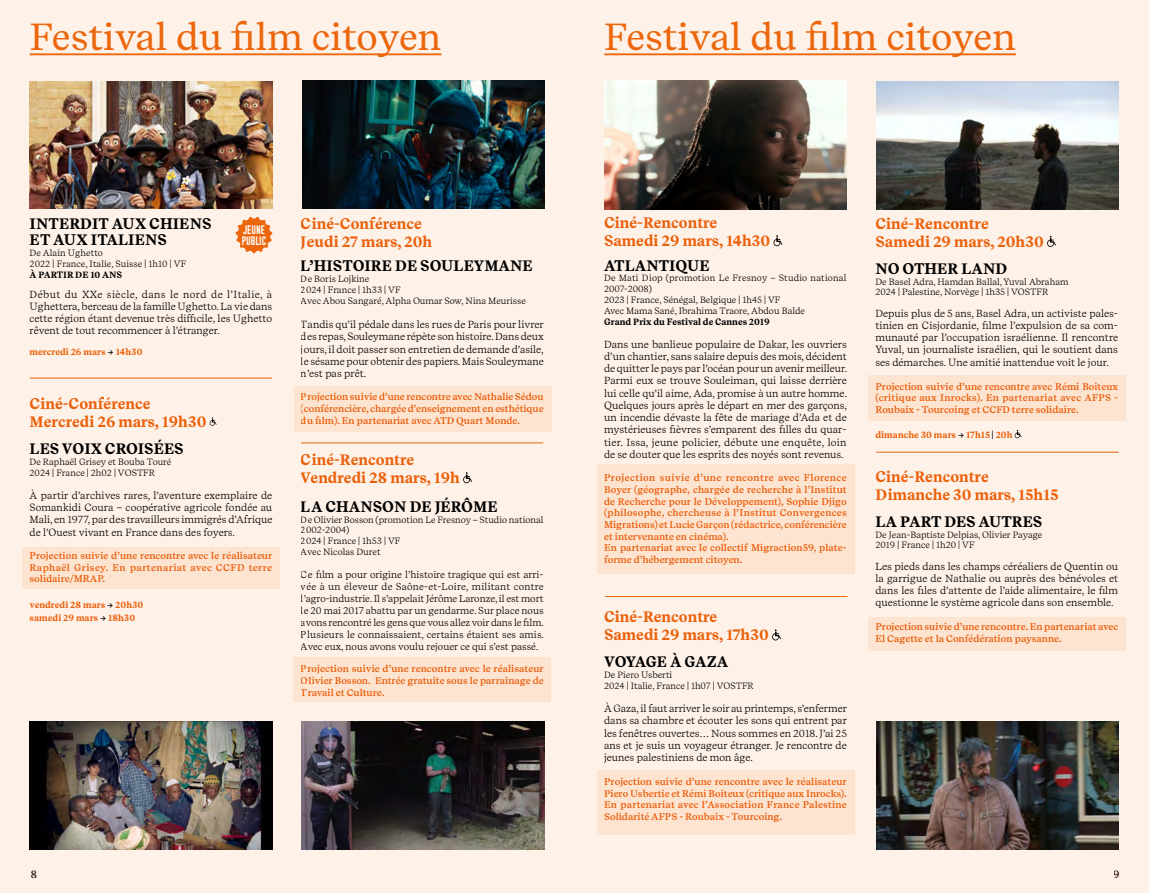
<style>
.page{position:relative;width:1149px;height:893px;background:#fff}
.page>*{position:absolute;margin:0;border:0;box-sizing:border-box;transform-origin:0 0}
.t1{font:37.5px "Recife Text";color:#ec660b}
.t2{font:700 15px/18px "Recife Text";color:#ec660b}
.t3{font:700 15px/16.5px "Recife Text";color:#000}
.t4{font:700 15px "Recife Text";letter-spacing:-.03em;color:#000}
.t5{font:10.5px "Recife Text";color:#000}
.t6{font:10.2px/12.3px "Recife Text";color:#000;text-align:justify}
.t7{font:600 9.75px/11.7px "Recife Text";color:#ec660b;text-align:justify}
.t8{font:9.75px/12px "Recife Text";color:#000;text-align:justify}
.t9{font:9px/10.8px "Recife Text";color:#000}
.t10{font:700 9px/13.5px "Recife Text";letter-spacing:.005em;color:#ec660b}
.t11{font:700 9px "Recife Text";color:#000}
.t12{font:9px/10.5px "Gobold";color:#fff}
.s1{color:#000}
</style>
<div class="page">
<div style="left:0;top:0;width:1148px;height:893px;background:#fef1e8"></div>
<div style="left:23px;top:547px;width:257px;height:41px;background:#fde4d0"></div>
<div style="left:597px;top:771px;width:256px;height:64px;background:#fde4d0"></div>
<div style="left:293px;top:657px;width:257px;height:45px;background:#fde4d0"></div>
<div style="left:597px;top:465px;width:256px;height:109px;background:#fde4d0"></div>
<div style="left:294px;top:386px;width:257px;height:46px;background:#fde4d0"></div>
<img style="left:302px;top:80px;width:242px;height:128px">
<svg style="left:463px;top:472px;width:9px;height:11px"></svg>
<img style="left:604px;top:81px;width:242px;height:128px">
<hr style="left:301px;top:442px;width:242px;height:1px;background:#ec660b">
<img style="left:302px;top:721px;width:242px;height:129px">
<svg style="left:773px;top:235px;width:9px;height:11px"></svg>
<svg style="left:772px;top:629px;width:8px;height:11px"></svg>
<div style="left:868px;top:618px;width:256px;height:33px;background:#fde4d0"></div>
<div style="left:868px;top:375px;width:256px;height:46px;background:#fde4d0"></div>
<img style="left:876px;top:82px;width:241px;height:128px">
<svg style="left:1047px;top:236px;width:8px;height:11px"></svg>
<svg style="left:1014px;top:430px;width:7px;height:8px"></svg>
<hr style="left:875px;top:452px;width:243px;height:1px;background:#ec660b">
<svg style="left:210px;top:417px;width:6px;height:9px"></svg>
<hr style="left:30px;top:378px;width:242px;height:1px;background:#ec660b">
<img style="left:30px;top:82px;width:242px;height:126px">
<img style="left:30px;top:721px;width:242px;height:129px">
<img style="left:876px;top:721px;width:242px;height:129px">
<hr style="left:605px;top:596px;width:242px;height:1px;background:#ec660b">
<hr style="left:30px;top:53px;width:411px;height:2px;background:#ec660b">
<hr style="left:604px;top:53px;width:411px;height:2px;background:#ec660b">
<svg style="left:235px;top:216px;width:38px;height:38px"></svg>
<h1 class="t1" style="left:30px;top:9px;width:413px">Festival du film citoyen</h1>
<h1 class="t1" style="left:604px;top:9px;width:413px">Festival du film citoyen</h1>
<h2 class="t3" style="left:30px;top:215px;width:183px">INTERDIT AUX CHIENS<br>ET AUX ITALIENS</h2>
<p class="t9" style="left:30px;top:247px;width:158px">De Alain Ughetto<br>2022 | France, Italie, Suisse | 1h10 | VF</p>
<p class="t11" style="left:30px;top:268px;width:94px">À PARTIR DE 10 ANS</p>
<p class="t6" style="left:30px;top:288px;width:244px">Début du XXe siècle, dans le nord de l’Italie, à Ughettera, berceau de la famille Ughetto. La vie dans cette région étant devenue très difficile, les Ughetto rêvent de tout recommencer à l’étranger.</p>
<p class="t10" style="left:30px;top:345px;width:114px">mercredi 26 mars <span class="s1">→</span> 14h30</p>
<p class="t12" style="left:242px;top:224px;width:26px">JEUNE<br>PUBLIC</p>
<h2 class="t2" style="left:30px;top:395px;width:178px">Ciné-Conférence<br>Mercredi 26 mars, 19h30</h2>
<h2 class="t3" style="left:30px;top:441px;width:155px">LES VOIX CROISÉES</h2>
<p class="t9" style="left:30px;top:456px;width:143px">De Raphaël Grisey et Bouba Touré<br>2024 | France | 2h02 | VOSTFR</p>
<p class="t6" style="left:30px;top:489px;width:244px">À partir d’archives rares, l’aventure exemplaire de Somankidi Coura – coopérative agricole fondée au Mali, en 1977, par des travailleurs immigrés d’Afrique de l’Ouest vivant en France dans des foyers.</p>
<p class="t7" style="left:30px;top:550px;width:244px">Projection suivie d’une rencontre avec le réalisateur Raphaël Grisey. En partenariat avec CCFD terre solidaire/MRAP.</p>
<p class="t10" style="left:30px;top:598px;width:115px">vendredi 28 mars <span class="s1">→</span> 20h30 samedi 29 mars <span class="s1">→</span> 18h30</p>
<h2 class="t2" style="left:301px;top:215px;width:133px">Ciné-Conférence<br>Jeudi 27 mars, 20h</h2>
<h2 class="t3" style="left:301px;top:258px;width:233px">L’HISTOIRE DE SOULEYMANE</h2>
<p class="t9" style="left:301px;top:273px;width:226px">De Boris Lojkine<br>2024 | France | 1h33 | VF<br>Avec Abou Sangaré, Alpha Oumar Sow, Nina Meurisse</p>
<p class="t6" style="left:301px;top:318px;width:244px">Tandis qu’il pédale dans les rues de Paris pour livrer des repas, Souleymane répète son histoire. Dans deux jours, il doit passer son entretien de demande d’asile, le sésame pour obtenir des papiers. Mais Souleymane n’est pas prêt.</p>
<p class="t7" style="left:301px;top:391px;width:244px">Projection suivie d’une rencontre avec Nathalie Sédou (conférencière, chargée d’enseignement en esthétique du film). En partenariat avec ATD Quart Monde.</p>
<h2 class="t2" style="left:301px;top:451px;width:160px">Ciné-Rencontre<br>Vendredi 28 mars, 19h</h2>
<h2 class="t3" style="left:301px;top:498px;width:198px">LA CHANSON DE JÉRÔME</h2>
<p class="t9" style="left:301px;top:514px;width:244px">De Olivier Bosson (promotion Le Fresnoy – Studio national<br>2002-2004)<br>2024 | France | 1h53 | VF<br>Avec Nicolas Duret</p>
<p class="t8" style="left:301px;top:568px;width:244px">Ce film a pour origine l’histoire tragique qui est arri&shy;vée à un éleveur de Saône-et-Loire, militant contre l’agro-industrie. Il s’appelait Jérôme Laronze, il est mort le 20 mai 2017 abattu par un gendarme. Sur place nous avons rencontré les gens que vous allez voir dans le film.<br>Plusieurs le connaissaient, certains étaient ses amis.<br>Avec eux, nous avons voulu rejouer ce qui s’est passé.</p>
<p class="t7" style="left:301px;top:663px;width:244px">Projection suivie d’une rencontre avec le réalisateur Olivier Bosson. Entrée gratuite sous le parrainage de Travail et Culture.</p>
<h2 class="t2" style="left:604px;top:214px;width:168px">Ciné-Rencontre<br>Samedi 29 mars, 14h30</h2>
<h2 class="t3" style="left:604px;top:257px;width:107px">ATLANTIQUE</h2>
<p class="t9" style="left:604px;top:273px;width:244px">De Mati Diop (promotion Le Fresnoy – Studio national 2007-2008)<br>2023 | France, Sénégal, Belgique | 1h45 | VF<br>Avec Mama Sané, Ibrahima Traore, Abdou Balde</p>
<p class="t11" style="left:604px;top:315px;width:167px">Grand Prix du Festival de Cannes 2019</p>
<p class="t6" style="left:604px;top:338px;width:244px">Dans une banlieue populaire de Dakar, les ouvriers d’un chantier, sans salaire depuis des mois, décident de quitter le pays par l’océan pour un avenir meilleur.<br>Parmi eux se trouve Souleiman, qui laisse derrière lui celle qu’il aime, Ada, promise à un autre homme.<br>Quelques jours après le départ en mer des garçons, un incendie dévaste la fête de mariage d’Ada et de mystérieuses fièvres s’emparent des filles du quar&shy;tier. Issa, jeune policier, débute une enquête, loin de se douter que les esprits des noyés sont revenus.</p>
<p class="t7" style="left:604px;top:472px;width:244px;text-align:left">Projection suivie d’une rencontre avec Florence Boyer (géographe, chargée de recherche à l’Institut de Recherche pour le Développement), Sophie Djigo (philosophe, chercheuse à l’Institut Convergences Migrations) et Lucie Garçon (rédactrice, conférencière et intervenante en cinéma).<br>En partenariat avec le collectif Migraction59, plate&shy;forme d’hébergement citoyen.</p>
<h2 class="t2" style="left:604px;top:608px;width:166px">Ciné-Rencontre<br>Samedi 29 mars, 17h30</h2>
<h2 class="t4" style="left:604px;top:651px;width:126px">VOYAGE À GAZA</h2>
<p class="t9" style="left:604px;top:670px;width:151px">De Piero Usberti<br>2024 | Italie, France | 1h07 | VOSTFR</p>
<p class="t6" style="left:604px;top:702px;width:244px">À Gaza, il faut arriver le soir au printemps, s’enfermer dans sa chambre et écouter les sons qui entrent par les fenêtres ouvertes… Nous sommes en 2018. J’ai 25 ans et je suis un voyageur étranger. Je rencontre de jeunes palestiniens de mon âge.</p>
<p class="t7" style="left:604px;top:776px;width:244px">Projection suivie d’une rencontre avec le réalisateur Piero Usbertie et Rémi Boiteux (critique aux Inrocks).<br>En partenariat avec l’Association France Palestine Solidarité AFPS - Roubaix - Tourcoing.</p>
<h2 class="t2" style="left:875px;top:215px;width:170px">Ciné-Rencontre<br>Samedi 29 mars, 20h30</h2>
<h2 class="t3" style="left:875px;top:260px;width:133px">NO OTHER LAND</h2>
<p class="t9" style="left:875px;top:276px;width:195px">De Basel Adra, Hamdan Ballal, Yuval Abraham<br>2024 | Palestine, Norvège | 1h35 | VOSTFR</p>
<p class="t6" style="left:875px;top:307px;width:244px">Depuis plus de 5 ans, Basel Adra, un activiste pales&shy;tinien en Cisjordanie, filme l’expulsion de sa com&shy;munauté par l’occupation israélienne. Il rencontre Yuval, un journaliste israélien, qui le soutient dans ses démarches. Une amitié inattendue voit le jour.</p>
<p class="t7" style="left:875px;top:380px;width:244px">Projection suivie d’une rencontre avec Rémi Boiteux (critique aux Inrocks). En partenariat avec AFPS - Roubaix - Tourcoing et CCFD terre solidaire.</p>
<p class="t10" style="left:875px;top:428px;width:138px">dimanche 30 mars <span class="s1">→</span> 17h15 <span class="s1">|</span> 20h</p>
<h2 class="t2" style="left:875px;top:467px;width:184px">Ciné-Rencontre<br>Dimanche 30 mars, 15h15</h2>
<h2 class="t3" style="left:875px;top:513px;width:168px">LA PART DES AUTRES</h2>
<p class="t9" style="left:875px;top:529px;width:168px">De Jean-Baptiste Delpias, Olivier Payage<br>2019 | France | 1h20 | VF</p>
<p class="t6" style="left:875px;top:560px;width:244px">Les pieds dans les champs céréaliers de Quentin ou la garrigue de Nathalie ou auprès des bénévoles et dans les files d’attente de l’aide alimentaire, le film questionne le système agricole dans son ensemble.</p>
<p class="t7" style="left:875px;top:621px;width:244px">Projection suivie d’une rencontre. En partenariat avec<br>El Cagette et la Confédération paysanne.</p>
<p class="t5" style="left:31px;top:866px;width:8px">8</p>
<p class="t5" style="left:1113px;top:866px;width:8px">9</p>
</div>
